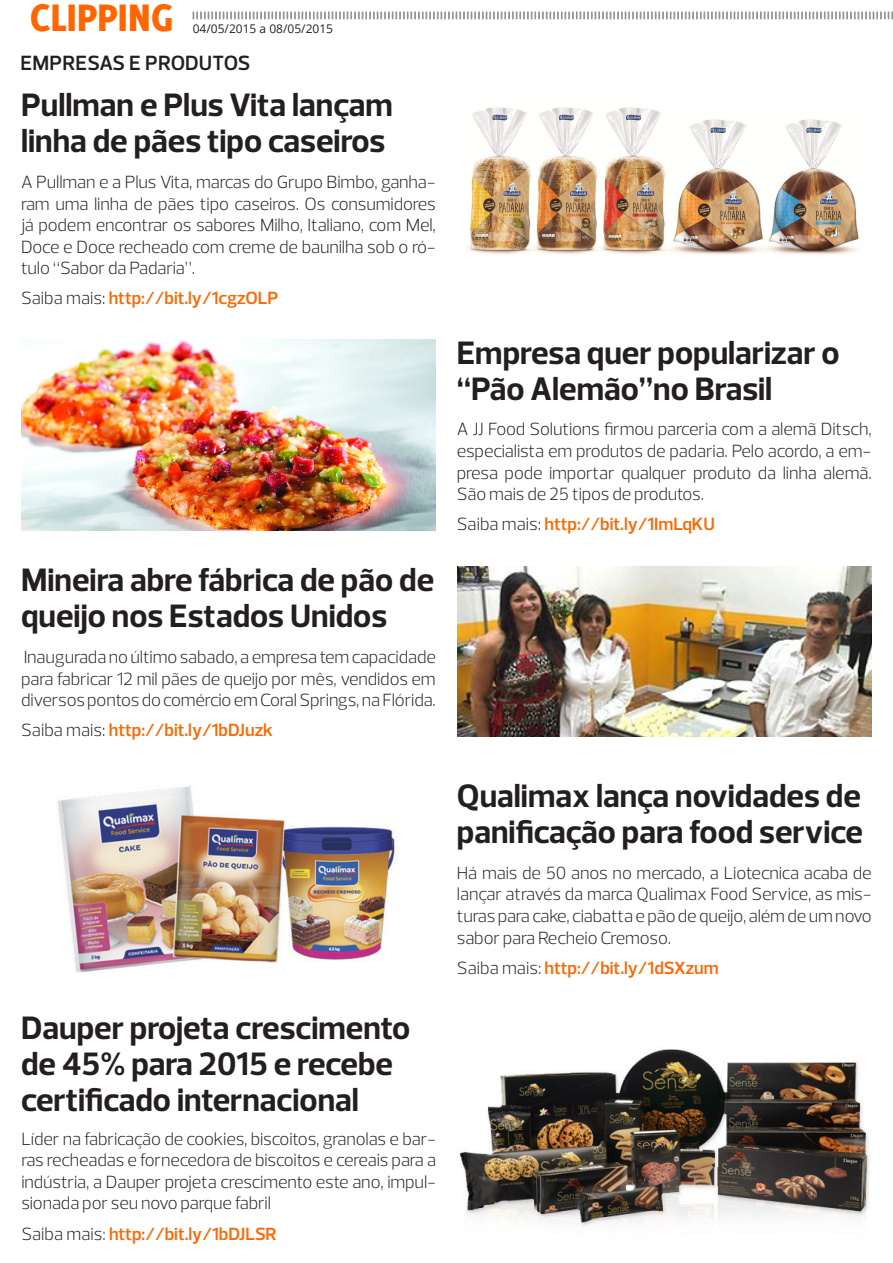
<style>
.page{position:relative;width:893px;height:1263px;background:#fff}
.page>*{position:absolute;margin:0;border:0;box-sizing:border-box;transform-origin:0 0}
.t1{font:800 42px "Delicious";color:#f60}
.t2{font:700 33px/36px "Prelo";color:#231f20}
.t3{font:600 21px "Prelo";letter-spacing:.005em;color:#231f20}
.t4{font:300 18px/21.6px "Prelo";letter-spacing:-.01em;color:#231f20;text-align:justify}
.t5{font:600 18px "Prelo";color:#f60}
.t6{font:12px "Open Sans";color:#231f20}
.s1{font-weight:300;color:#231f20}
</style>
<div class="page">
<svg style="left:193px;top:12px;width:700px;height:7px"></svg>
<img style="left:467px;top:107px;width:392px;height:148px">
<img style="left:21px;top:339px;width:414px;height:191px">
<img style="left:457px;top:566px;width:415px;height:170px">
<img style="left:57px;top:786px;width:340px;height:187px">
<img style="left:459px;top:1049px;width:411px;height:178px">
<h1 class="t1" style="left:30px;top:-7px;width:145px">CLIPPING</h1>
<p class="t6" style="left:193px;top:20px;width:142px">04/05/2015 a 08/05/2015</p>
<p class="t3" style="left:21px;top:50px;width:231px">EMPRESAS E PRODUTOS</p>
<p class="t2" style="left:21px;top:87px;width:373px">Pullman e Plus Vita lançam linha de pães tipo caseiros</p>
<p class="t4" style="left:21px;top:171px;width:416px">A Pullman e a Plus Vita, marcas do Grupo Bimbo, ganha&shy;ram uma linha de pães tipo caseiros. Os consumidores já podem encontrar os sabores Milho, Italiano, com Mel, Doce e Doce recheado com creme de baunilha sob o ró&shy;tulo “Sabor da Padaria”.</p>
<p class="t5" style="left:21px;top:287px;width:259px"><span class="s1">Saiba mais:</span> http://bit.ly/1cgzOLP</p>
<p class="t2" style="left:21px;top:562px;width:414px">Mineira abre fábrica de pão de queijo nos Estados Unidos</p>
<p class="t4" style="left:21px;top:646px;width:416px">Inaugurada no último sabado, a empresa tem capacidade para fabricar 12 mil pães de queijo por mês, vendidos em diversos pontos do comércio em Coral Springs, na Flórida.</p>
<p class="t5" style="left:21px;top:719px;width:253px"><span class="s1">Saiba mais:</span> http://bit.ly/1bDJuzk</p>
<p class="t2" style="left:21px;top:1010px;width:391px">Dauper projeta crescimento de 45% para 2015 e recebe certificado internacional</p>
<p class="t4" style="left:21px;top:1128px;width:416px">Líder na fabricação de cookies, biscoitos, granolas e bar&shy;ras recheadas e fornecedora de biscoitos e cereais para a indústria, a Dauper projeta crescimento este ano, impul&shy;sionada por seu novo parque fabril</p>
<p class="t5" style="left:21px;top:1222px;width:257px"><span class="s1">Saiba mais:</span> http://bit.ly/1bDJLSR</p>
<p class="t2" style="left:457px;top:335px;width:384px">Empresa quer popularizar o “Pão Alemão”no Brasil</p>
<p class="t4" style="left:457px;top:419px;width:416px">A JJ Food Solutions firmou parceria com a alemã Ditsch, especialista em produtos de padaria. Pelo acordo, a em&shy;presa pode importar qualquer produto da linha alemã.<br>São mais de 25 tipos de produtos.</p>
<p class="t5" style="left:457px;top:513px;width:260px"><span class="s1">Saiba mais:</span> http://bit.ly/1ImLqKU</p>
<p class="t2" style="left:457px;top:778px;width:407px">Qualimax lança novidades de panificação para food service</p>
<p class="t4" style="left:457px;top:862px;width:416px">Há mais de 50 anos no mercado, a Liotecnica acaba de lançar através da marca Qualimax Food Service, as mis&shy;turas para cake, ciabatta e pão de queijo, além de um novo sabor para Recheio Cremoso.</p>
<p class="t5" style="left:457px;top:956px;width:263px"><span class="s1">Saiba mais:</span> http://bit.ly/1dSXzum</p>
</div>
